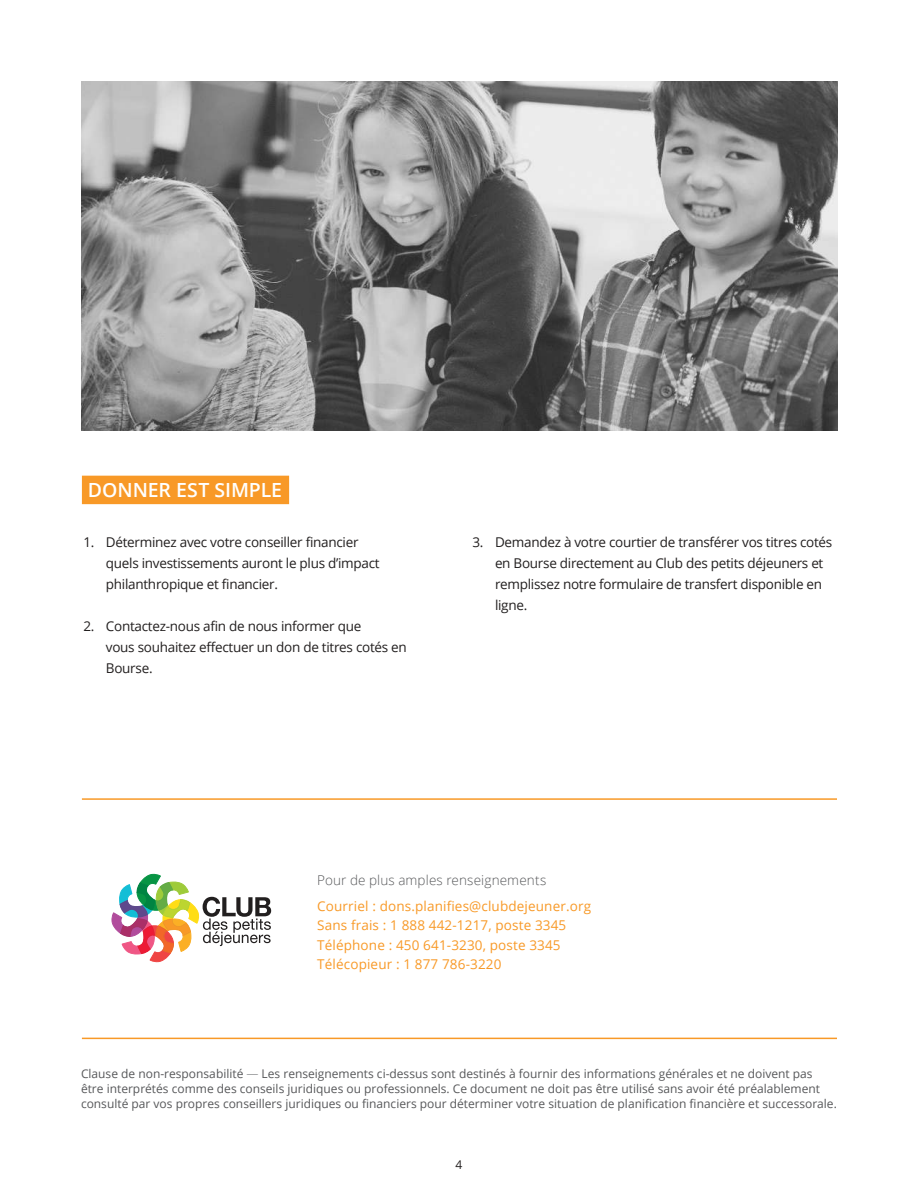
<style>
.page{position:relative;width:918px;height:1188px;background:#fff}
.page>*{position:absolute;margin:0;border:0;box-sizing:border-box;transform-origin:0 0}
.t1{font:600 19.5px "Open Sans";letter-spacing:-.005em;color:#fff}
.t2{font:13.5px/21px "Open Sans";letter-spacing:-.02em;color:#221f1f}
.t3{font:13.5px/19.5px "Open Sans";letter-spacing:.01em;color:#f89927}
.t4{font:300 13.5px "Open Sans";letter-spacing:.01em;color:#57585a}
.t5{font:12px/15px "Open Sans";color:#57585a}
.t6{font:12px "Open Sans";color:#221f1f}
.s1{font-weight:300}
</style>
<div class="page">
<div style="left:82px;top:476px;width:207px;height:28px;background:#f89927"></div>
<hr style="left:82px;top:798px;width:755px;height:2px;background:#f89927">
<hr style="left:82px;top:1038px;width:755px;height:1px;background:#f89927">
<svg style="left:112px;top:874px;width:159px;height:88px"></svg>
<img style="left:82px;top:81px;width:755px;height:350px">
<h1 class="t1" style="left:88px;top:482px;width:196px">DONNER EST SIMPLE</h1>
<p class="t2" style="left:106px;top:533px;width:275px;text-indent:-22px">1. Déterminez avec votre conseiller financier quels investissements auront le plus d’impact philanthropique et financier.</p>
<p class="t2" style="left:106px;top:617px;width:302px;text-indent:-22px">2. Contactez-nous afin de nous informer que<br>vous souhaitez effectuer un don de titres cotés en<br>Bourse.</p>
<p class="t2" style="left:495px;top:533px;width:339px;text-indent:-22px">3. Demandez à votre courtier de transférer vos titres cotés en Bourse directement au Club des petits déjeuners et remplissez notre formulaire de transfert disponible en ligne.</p>
<p class="t4" style="left:317px;top:874px;width:231px">Pour de plus amples renseignements</p>
<p class="t3" style="left:317px;top:898px;width:275px">Courriel : dons.planifies@clubdejeuner.org Sans frais : 1 888 442-1217, poste 3345<br>Téléphone : 450 641-3230, poste 3345<br>Télécopieur : 1 877 786-3220</p>
<p class="t5" style="left:81px;top:1068px;width:757px">Clause de non-responsabilité <span class="s1">—</span> Les renseignements ci-dessus sont destinés à fournir des informations générales et ne doivent pas être interprétés comme des conseils juridiques ou professionnels. Ce document ne doit pas être utilisé sans avoir été préalablement consulté par vos propres conseillers juridiques ou financiers pour déterminer votre situation de planification financière et successorale.</p>
<p class="t6" style="left:456px;top:1160px;width:8px">4</p>
</div>
